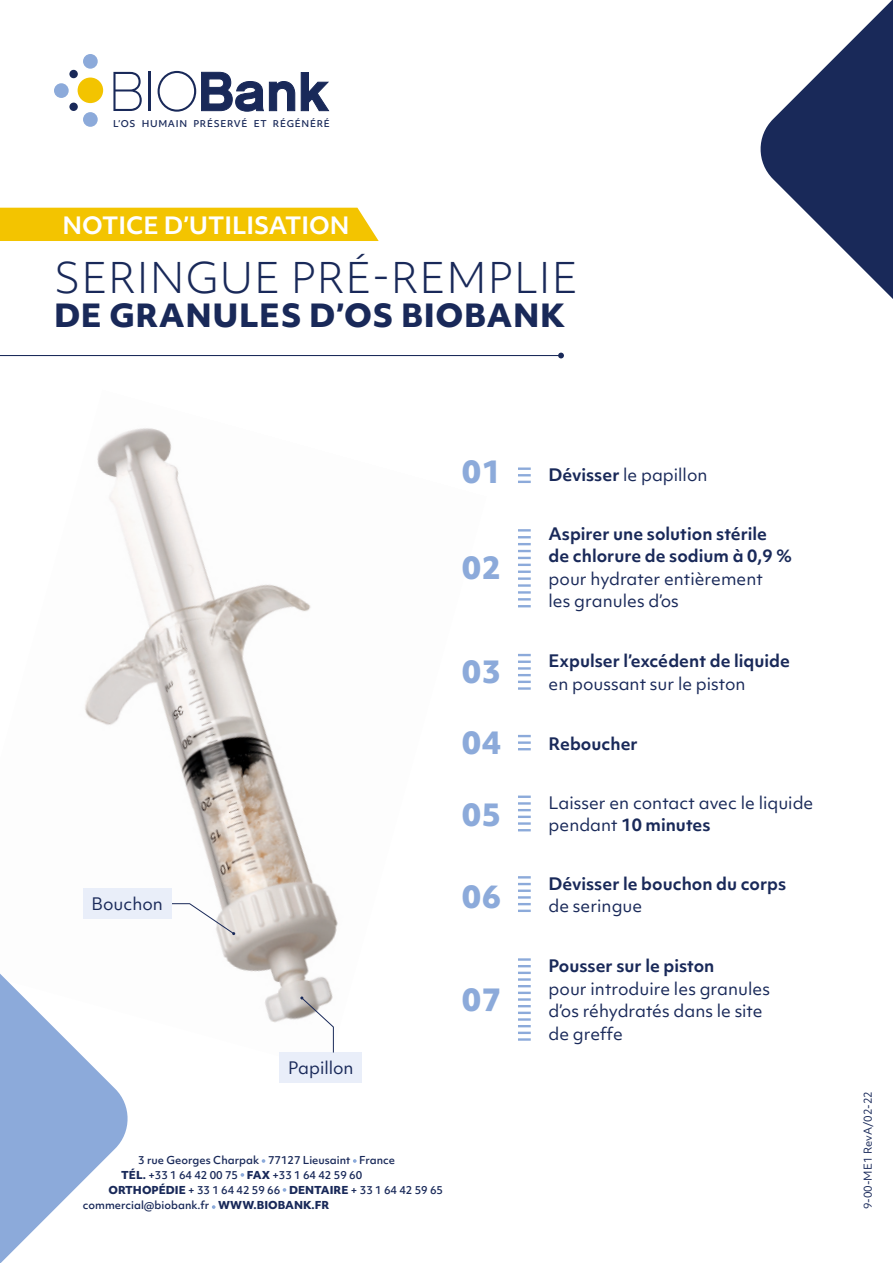
<style>
.page{position:relative;width:893px;height:1263px;background:#fff}
.page>*{position:absolute;margin:0;border:0;box-sizing:border-box;transform-origin:0 0}
.t1{font:300 40.5px "Objektiv Mk 1";letter-spacing:.01em;color:#192959}
.t2{font:800 30.6px "Objektiv Mk 1";letter-spacing:.02em;color:#192959}
.t3{font:800 30px "Objektiv Mk 1";letter-spacing:.02em;color:#8caada}
.t4{font:700 22.95px "Objektiv Mk 1";color:#fff}
.t5{font:700 16.5px/22.5px "Objektiv Mk 1";color:#192959}
.t6{font:16.5px/22.5px "Objektiv Mk 1";color:#192959}
.t7{font:500 10.5px "Objektiv Mk 1";color:#192959}
.t8{font:10.5px "Objektiv Mk 1";color:#192959}
.t9{font:500 9px "Objektiv Mk 1";letter-spacing:.08em;color:#192959}
.s1{font-weight:800}
.s2{font-weight:700}
.s3{font-weight:400}
</style>
<div class="page">
<img style="left:85px;top:569px;width:253px;height:501px">
<img style="left:97px;top:428px;width:109px;height:141px">
<div style="left:83px;top:112px;width:15px;height:15px;background:#8caada;border-radius:50%"></div>
<div style="left:78px;top:78px;width:25px;height:25px;background:#f3c400;border-radius:50%"></div>
<div style="left:83px;top:54px;width:15px;height:15px;background:#8caada;border-radius:50%"></div>
<div style="left:54px;top:83px;width:15px;height:15px;background:#8caada;border-radius:50%"></div>
<div style="left:69px;top:70px;width:9px;height:8px;background:#192959;border-radius:50%"></div>
<div style="left:69px;top:103px;width:9px;height:8px;background:#192959;border-radius:50%"></div>
<svg style="left:113px;top:72px;width:29px;height:39px"></svg>
<hr style="left:149px;top:72px;width:2px;height:39px;background:#192959">
<svg style="left:158px;top:71px;width:172px;height:41px"></svg>
<svg style="left:518px;top:467px;width:13px;height:16px"></svg>
<svg style="left:518px;top:654px;width:13px;height:36px"></svg>
<svg style="left:518px;top:795px;width:13px;height:36px"></svg>
<svg style="left:518px;top:876px;width:13px;height:36px"></svg>
<svg style="left:518px;top:958px;width:13px;height:83px"></svg>
<svg style="left:518px;top:529px;width:13px;height:78px"></svg>
<svg style="left:518px;top:735px;width:13px;height:15px"></svg>
<svg style="left:760px;top:0;width:133px;height:299px;fill:#192959"></svg>
<svg style="left:0;top:919px;width:132px;height:344px"></svg>
<div style="left:0;top:208px;width:379px;height:33px;background:#f3c400"></div>
<div style="left:280px;top:1052px;width:82px;height:31px;background:#e9eef9"></div>
<svg style="left:171px;top:903px;width:64px;height:32px"></svg>
<div style="left:83px;top:888px;width:88px;height:31px;background:#e9eef9"></div>
<svg style="left:300px;top:996px;width:34px;height:57px"></svg>
<svg style="left:262px;top:1159px;width:3px;height:4px"></svg>
<svg style="left:353px;top:1159px;width:4px;height:4px"></svg>
<svg style="left:241px;top:1173px;width:3px;height:4px"></svg>
<svg style="left:283px;top:1188px;width:3px;height:4px"></svg>
<svg style="left:212px;top:1205px;width:4px;height:4px"></svg>
<hr style="left:0;top:355px;width:559px;height:1px;background:#192959">
<svg style="left:558px;top:353px;width:6px;height:5px"></svg>
<p class="t9" style="left:113px;top:117px;width:218px">L’OS HUMAIN PRÉSERVÉ ET RÉGÉNÉRÉ</p>
<p class="t4" style="left:62px;top:209px;width:289px">NOTICE D’UTILISATION</p>
<p class="t1" style="left:54px;top:250px;width:525px">SERINGUE PRÉ-REMPLIE</p>
<p class="t2" style="left:54px;top:293px;width:513px">DE GRANULES D’OS BIOBANK</p>
<p class="t3" style="left:461px;top:450px;width:41px">01</p>
<p class="t3" style="left:461px;top:546px;width:41px">02</p>
<p class="t6" style="left:91px;top:893px;width:73px">Bouchon</p>
<p class="t3" style="left:461px;top:650px;width:41px">03</p>
<p class="t3" style="left:461px;top:721px;width:41px">04</p>
<p class="t3" style="left:461px;top:793px;width:41px">05</p>
<p class="t3" style="left:461px;top:875px;width:41px">06</p>
<p class="t6" style="left:288px;top:1057px;width:67px">Papillon</p>
<p class="t3" style="left:461px;top:978px;width:41px">07</p>
<p class="t7" style="left:138px;top:1153px;width:258px">3 rue Georges Charpak 77127 Lieusaint France</p>
<p class="t7" style="left:121px;top:1168px;width:242px"><span class="s1">TÉL.</span> +33 1 64 42 00 75 <span class="s1">FAX</span> +33 1 64 42 59 60</p>
<p class="t7" style="left:108px;top:1183px;width:336px"><span class="s1">ORTHOPÉDIE</span> + 33 1 64 42 59 66 <span class="s1">DENTAIRE</span> + 33 1 64 42 59 65</p>
<p class="t7" style="left:83px;top:1198px;width:248px">commercial@biobank.fr <span class="s1">WWW.BIOBANK.FR</span></p>
<p class="t6" style="left:549px;top:463px;width:160px"><span class="s2">Dévisser</span> le papillon</p>
<p class="t5" style="left:549px;top:522px;width:245px">Aspirer une solution stérile<br>de chlorure de sodium à 0,9 % <span class="s3">pour hydrater entièrement<br>les granules d’os</span></p>
<p class="t5" style="left:549px;top:649px;width:243px">Expulser l’excédent de liquide <span class="s3">en poussant sur le piston</span></p>
<p class="t5" style="left:549px;top:732px;width:91px">Reboucher</p>
<p class="t6" style="left:549px;top:791px;width:266px">Laisser en contact avec le liquide pendant <span class="s2">10 minutes</span></p>
<p class="t5" style="left:549px;top:872px;width:239px">Dévisser le bouchon du corps <span class="s3">de seringue</span></p>
<p class="t6" style="left:549px;top:954px;width:223px"><span class="s2">Pousser sur le piston<br></span>pour introduire les granules d’os réhydratés dans le site de greffe</p>
<p class="t8" style="left:860px;top:1209px;width:120px;rotate:-90deg">9-00-ME1 RevA/02-22</p>
</div>
